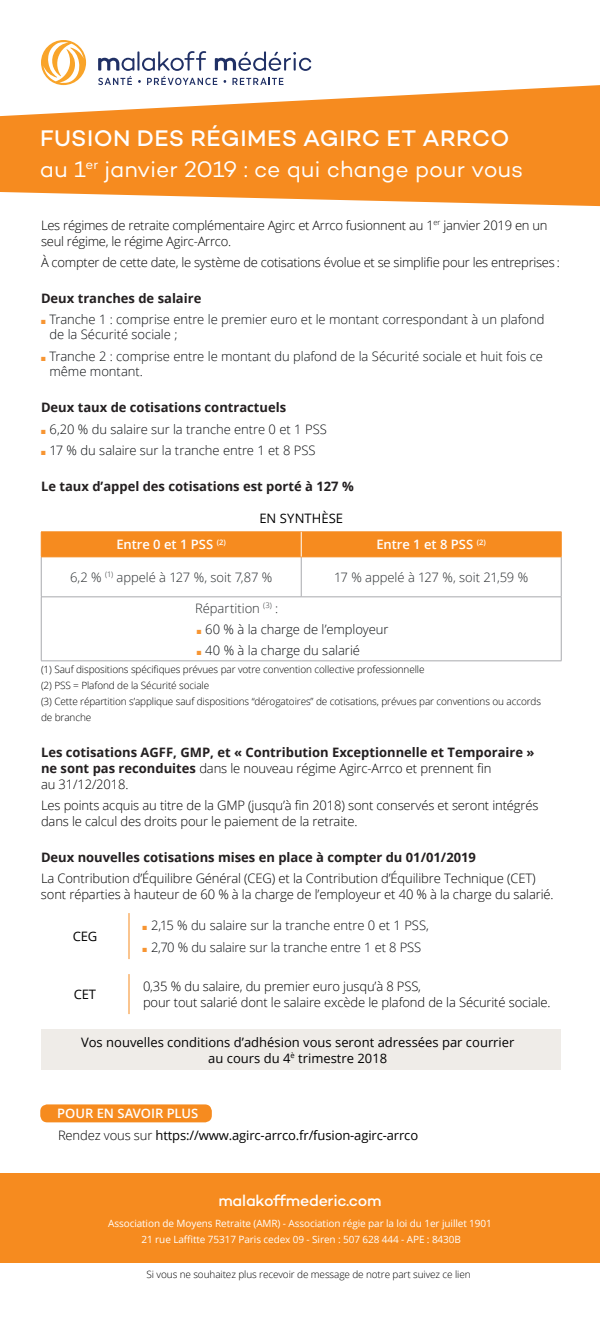
<style>
.page{position:relative;width:600px;height:1320px;background:#fff}
.page>*{position:absolute;margin:0;border:0;box-sizing:border-box;transform-origin:0 0}
.t1{font:23px/31px "Campton";letter-spacing:-.005em;color:#fff}
.t2{font:500 16px "Campton";letter-spacing:-.015em;color:#fff}
.t3{font:300 13px/16px "Open Sans";letter-spacing:-.01em;color:#000001}
.t4{font:300 13px/15.6px "Open Sans";letter-spacing:-.005em;color:#0b0e11}
.t5{font:700 13px/16px "Open Sans";color:#231f20}
.t6{font:13px/16px "Open Sans";color:#000001;text-align:center}
.t7{font:300 13px "Open Sans";letter-spacing:-.005em;color:#292d2f}
.t8{font:600 13px "Open Sans";letter-spacing:-.005em;color:#fff}
.t9{font:300 10px/16px "Open Sans";letter-spacing:-.01em;color:#000001}
.t10{font:10px/16px "Open Sans";letter-spacing:-.01em;color:#fff;text-align:center}
.s1{font-weight:500}
.s2{color:#f79532}
.s3{font-weight:300;color:#000001}
.s4{font-weight:600;color:#fff}
.s5{font-weight:300}
</style>
<div class="page">
<div style="left:0;top:1173px;width:600px;height:90px;background:#f68b1f"></div>
<svg style="left:41px;top:40px;width:45px;height:45px"></svg>
<svg style="left:98px;top:51px;width:213px;height:34px"></svg>
<svg style="left:0;top:85px;width:600px;height:121px;fill:#f68b1f"></svg>
<hr style="left:41px;top:557px;width:1px;height:40px;background:#a8a9ad">
<hr style="left:301px;top:557px;width:1px;height:40px;background:#a8a9ad">
<hr style="left:561px;top:557px;width:1px;height:40px;background:#a8a9ad">
<hr style="left:41px;top:597px;width:260px;height:1px;background:#a8a9ad">
<hr style="left:41px;top:597px;width:1px;height:64px;background:#a8a9ad">
<hr style="left:301px;top:597px;width:261px;height:1px;background:#a8a9ad">
<hr style="left:561px;top:597px;width:1px;height:64px;background:#a8a9ad">
<hr style="left:41px;top:661px;width:260px;height:1px;background:#a8a9ad">
<hr style="left:301px;top:661px;width:261px;height:1px;background:#a8a9ad">
<hr style="left:41px;top:557px;width:260px;height:1px;background:#f68b1f">
<hr style="left:301px;top:557px;width:261px;height:1px;background:#f68b1f">
<div style="left:41px;top:532px;width:521px;height:25px;background:#f68b1f"></div>
<div style="left:41px;top:1029px;width:519px;height:41px;background:#efece8"></div>
<hr style="left:129px;top:913px;width:1px;height:46px;background:#f68b1f">
<hr style="left:129px;top:974px;width:1px;height:40px;background:#f68b1f">
<div style="left:40px;top:1104px;width:172px;height:18px;background:#f68b1f;border-radius:7px"></div>
<h1 class="t1" style="left:40px;top:122px;width:485px"><span class="s1">FUSION DES RÉGIMES AGIRC ET ARRCO </span>au 1<sup>er</sup> janvier 2019 : ce qui change pour vous</h1>
<p class="t3" style="left:41px;top:217px;width:508px">Les régimes de retraite complémentaire Agirc et Arrco fusionnent au 1<sup>er</sup> janvier 2019 en un seul régime, le régime Agirc-Arrco.</p>
<p class="t3" style="left:41px;top:253px;width:521px">À compter de cette date, le système de cotisations évolue et se simplifie pour les entreprises :</p>
<p class="t5" style="left:41px;top:290px;width:162px">Deux tranches de salaire</p>
<p class="t4" style="left:50px;top:311px;width:497px;text-indent:-9px"><span class="s2">■</span> Tranche 1 : comprise entre le premier euro et le montant correspondant à un plafond de la Sécurité sociale ;</p>
<p class="t4" style="left:50px;top:348px;width:495px;text-indent:-9px"><span class="s2">■</span> Tranche 2 : comprise entre le montant du plafond de la Sécurité sociale et huit fois ce même montant.</p>
<p class="t5" style="left:41px;top:399px;width:247px">Deux taux de cotisations contractuels</p>
<p class="t4" style="left:41px;top:421px;width:287px"><span class="s2">■</span> 6,20 % du salaire sur la tranche entre 0 et 1 PSS</p>
<p class="t4" style="left:41px;top:442px;width:276px"><span class="s2">■</span> 17 % du salaire sur la tranche entre 1 et 8 PSS</p>
<p class="t5" style="left:41px;top:478px;width:314px">Le taux d’appel des cotisations est porté à 127 %</p>
<p class="t6" style="left:260px;top:510px;width:85px">EN SYNTHÈSE</p>
<p class="t8" style="left:116px;top:536px;width:111px">Entre 0 et 1 PSS <sup>(2)</sup></p>
<p class="t8" style="left:376px;top:536px;width:111px">Entre 1 et 8 PSS <sup>(2)</sup></p>
<p class="t7" style="left:70px;top:568px;width:204px">6,2 % <sup>(1)</sup> appelé à 127 %, soit 7,87 %</p>
<p class="t7" style="left:334px;top:568px;width:195px">17 % appelé à 127 %, soit 21,59 %</p>
<p class="t7" style="left:195px;top:599px;width:85px">Répartition <sup>(3)</sup> :</p>
<p class="t4" style="left:197px;top:621px;width:193px"><span class="s2">■</span> 60 % à la charge de l’employeur</p>
<p class="t4" style="left:197px;top:642px;width:165px"><span class="s2">■</span> 40 % à la charge du salarié</p>
<p class="t9" style="left:41px;top:661px;width:502px">(1) Sauf dispositions spécifiques prévues par votre convention collective professionnelle<br>(2) PSS = Plafond de la Sécurité sociale<br>(3) Cette répartition s’applique sauf dispositions “dérogatoires” de cotisations, prévues par conventions ou accords de branche</p>
<p class="t5" style="left:41px;top:744px;width:495px">Les cotisations AGFF, GMP, et « Contribution Exceptionnelle et Temporaire » ne sont pas reconduites <span class="s3">dans le nouveau régime Agirc-Arrco et prennent fin<br>au 31/12/2018.</span></p>
<p class="t3" style="left:41px;top:797px;width:499px">Les points acquis au titre de la GMP (jusqu’à fin 2018) sont conservés et seront intégrés dans le calcul des droits pour le paiement de la retraite.</p>
<p class="t5" style="left:41px;top:849px;width:437px">Deux nouvelles cotisations mises en place à compter du 01/01/2019</p>
<p class="t3" style="left:41px;top:870px;width:514px">La Contribution d’Équilibre Général (CEG) et la Contribution d’Équilibre Technique (CET) sont réparties à hauteur de 60 % à la charge de l’employeur et 40 % à la charge du salarié.</p>
<p class="t6" style="left:73px;top:928px;width:26px">CEG</p>
<p class="t4" style="left:142px;top:918px;width:288px"><span class="s2">■</span> 2,15 % du salaire sur la tranche entre 0 et 1 PSS,</p>
<p class="t4" style="left:142px;top:939px;width:280px"><span class="s2">■</span> 2,70 % du salaire sur la tranche entre 1 et 8 PSS</p>
<p class="t6" style="left:74px;top:986px;width:24px">CET</p>
<p class="t3" style="left:143px;top:978px;width:409px">0,35 % du salaire, du premier euro jusqu’à 8 PSS,<br>pour tout salarié dont le salaire excède le plafond de la Sécurité sociale.</p>
<p class="t6" style="left:81px;top:1034px;width:435px">Vos nouvelles conditions d’adhésion vous seront adressées par courrier au cours du 4<sup>è</sup> trimestre 2018</p>
<p class="t6" style="left:57px;top:1102px;width:362px;line-height:22px;text-align:left"><span class="s4">POUR EN SAVOIR PLUS<br></span><span class="s5">Rendez vous sur</span> https://www.agirc-arrco.fr/fusion-agirc-arrco</p>
<p class="t2" style="left:218px;top:1190px;width:165px">malakoffmederic.com</p>
<p class="t10" style="left:108px;top:1215px;width:385px">Association de Moyens Retraite (AMR) - Association régie par la loi du 1er juillet 1901<br>21 rue Laffitte 75317 Paris cedex 09 - Siren : 507 628 444 - APE : 8430B</p>
<p class="t9" style="left:147px;top:1266px;width:326px">Si vous ne souhaitez plus recevoir de message de notre part suivez ce lien</p>
</div>
